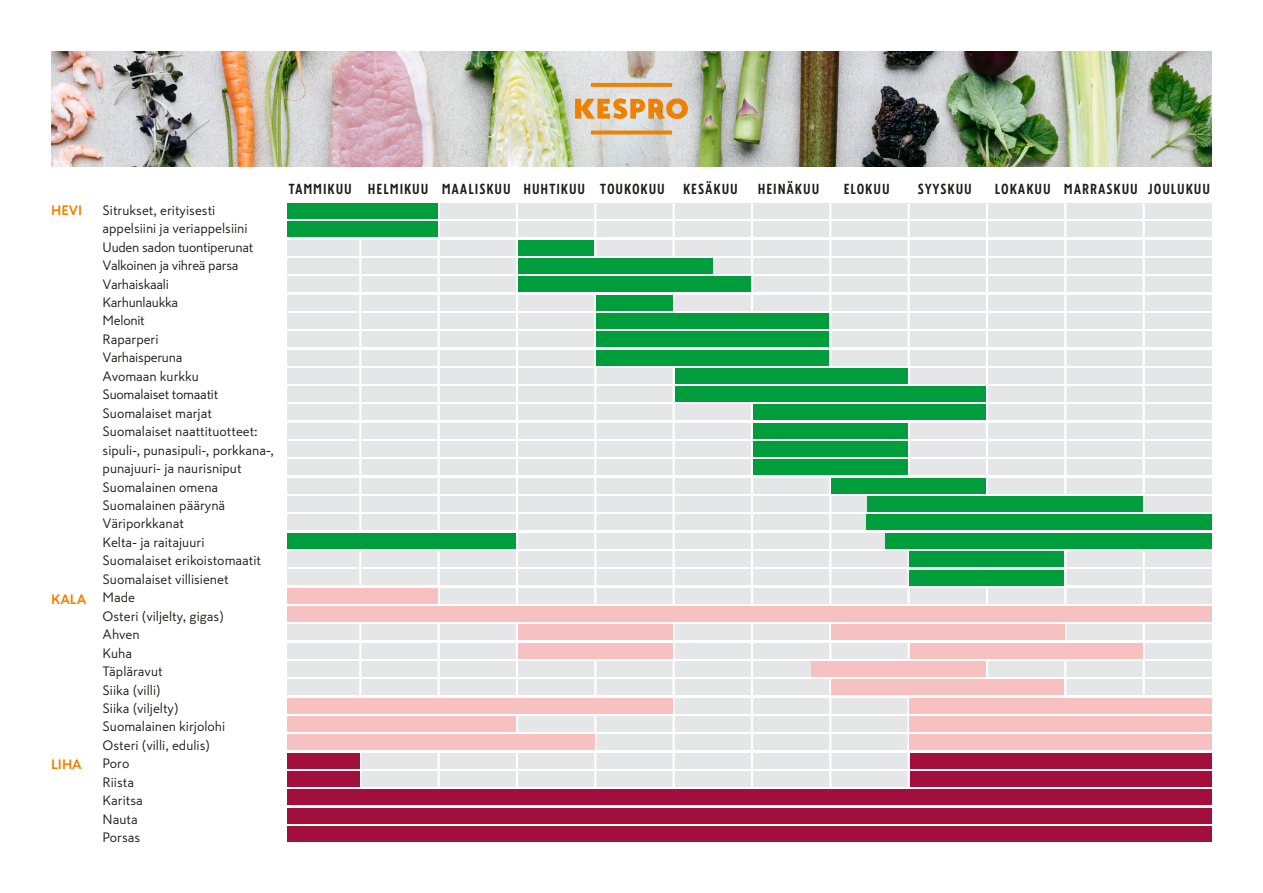
<style>
.page{position:relative;width:1263px;height:893px;background:#fff}
.page>*{position:absolute;margin:0;border:0;box-sizing:border-box;transform-origin:0 0}
.t1{font:700 14.4px "Skatta Sans Condensed";letter-spacing:.06em;color:#1d1d1b}
.t2{font:13.5px/18.5px "Skatta Sans";color:#1d1d1b}
.t3{font:700 13.5px "Skatta Sans";color:#f08000}
</style>
<div class="page">
<div style="left:287px;top:808px;width:925px;height:16px;background:#a30f3c"></div>
<img style="left:51px;top:51px;width:1161px;height:115px">
<svg style="left:575px;top:83px;width:113px;height:51px;background:#e2be93"></svg>
<div style="left:287px;top:203px;width:925px;height:16px;background:#e5e6e7"></div>
<div style="left:287px;top:222px;width:925px;height:15px;background:#e5e6e7"></div>
<div style="left:287px;top:771px;width:925px;height:16px;background:#e5e6e7"></div>
<div style="left:287px;top:240px;width:925px;height:15px;background:#e5e6e7"></div>
<div style="left:287px;top:515px;width:925px;height:15px;background:#e5e6e7"></div>
<div style="left:287px;top:258px;width:925px;height:16px;background:#e5e6e7"></div>
<div style="left:287px;top:533px;width:925px;height:15px;background:#e5e6e7"></div>
<div style="left:287px;top:276px;width:925px;height:16px;background:#e5e6e7"></div>
<div style="left:287px;top:551px;width:925px;height:16px;background:#e5e6e7"></div>
<div style="left:287px;top:295px;width:925px;height:15px;background:#e5e6e7"></div>
<div style="left:287px;top:570px;width:925px;height:15px;background:#e5e6e7"></div>
<div style="left:287px;top:313px;width:925px;height:16px;background:#e5e6e7"></div>
<div style="left:287px;top:588px;width:925px;height:15px;background:#e5e6e7"></div>
<div style="left:287px;top:331px;width:925px;height:16px;background:#e5e6e7"></div>
<div style="left:287px;top:350px;width:925px;height:15px;background:#e5e6e7"></div>
<div style="left:287px;top:625px;width:925px;height:15px;background:#e5e6e7"></div>
<div style="left:287px;top:368px;width:925px;height:16px;background:#e5e6e7"></div>
<div style="left:287px;top:643px;width:925px;height:15px;background:#e5e6e7"></div>
<div style="left:287px;top:386px;width:925px;height:16px;background:#e5e6e7"></div>
<div style="left:287px;top:661px;width:925px;height:16px;background:#e5e6e7"></div>
<div style="left:287px;top:405px;width:925px;height:15px;background:#e5e6e7"></div>
<div style="left:287px;top:680px;width:925px;height:15px;background:#e5e6e7"></div>
<div style="left:287px;top:423px;width:925px;height:15px;background:#e5e6e7"></div>
<div style="left:287px;top:698px;width:925px;height:15px;background:#e5e6e7"></div>
<div style="left:287px;top:441px;width:925px;height:16px;background:#e5e6e7"></div>
<div style="left:287px;top:716px;width:925px;height:16px;background:#e5e6e7"></div>
<div style="left:287px;top:460px;width:925px;height:15px;background:#e5e6e7"></div>
<div style="left:287px;top:734px;width:925px;height:16px;background:#e5e6e7"></div>
<div style="left:287px;top:478px;width:925px;height:15px;background:#e5e6e7"></div>
<div style="left:287px;top:753px;width:925px;height:15px;background:#e5e6e7"></div>
<div style="left:287px;top:496px;width:925px;height:16px;background:#e5e6e7"></div>
<hr style="left:359px;top:203px;width:2px;height:639px;background:#fff">
<hr style="left:437px;top:203px;width:3px;height:639px;background:#fff">
<hr style="left:516px;top:203px;width:2px;height:639px;background:#fff">
<hr style="left:594px;top:203px;width:2px;height:639px;background:#fff">
<hr style="left:672px;top:203px;width:3px;height:639px;background:#fff">
<hr style="left:751px;top:203px;width:2px;height:639px;background:#fff">
<hr style="left:829px;top:203px;width:2px;height:639px;background:#fff">
<hr style="left:907px;top:203px;width:3px;height:639px;background:#fff">
<hr style="left:986px;top:203px;width:2px;height:639px;background:#fff">
<hr style="left:1064px;top:203px;width:2px;height:639px;background:#fff">
<hr style="left:1142px;top:203px;width:3px;height:639px;background:#fff">
<div style="left:287px;top:203px;width:151px;height:16px;background:#009d3d"></div>
<div style="left:596px;top:331px;width:233px;height:16px;background:#009d3d"></div>
<div style="left:596px;top:350px;width:233px;height:15px;background:#009d3d"></div>
<div style="left:518px;top:240px;width:76px;height:15px;background:#009d3d"></div>
<div style="left:518px;top:258px;width:195px;height:16px;background:#009d3d"></div>
<div style="left:518px;top:276px;width:233px;height:16px;background:#009d3d"></div>
<div style="left:596px;top:295px;width:76px;height:15px;background:#009d3d"></div>
<div style="left:596px;top:313px;width:233px;height:16px;background:#009d3d"></div>
<div style="left:675px;top:386px;width:311px;height:16px;background:#009d3d"></div>
<div style="left:753px;top:423px;width:154px;height:15px;background:#009d3d"></div>
<div style="left:753px;top:405px;width:233px;height:15px;background:#009d3d"></div>
<div style="left:675px;top:368px;width:232px;height:16px;background:#009d3d"></div>
<div style="left:831px;top:478px;width:155px;height:15px;background:#009d3d"></div>
<div style="left:910px;top:552px;width:154px;height:15px;background:#009d3d"></div>
<div style="left:910px;top:570px;width:154px;height:15px;background:#009d3d"></div>
<div style="left:867px;top:496px;width:275px;height:16px;background:#009d3d"></div>
<div style="left:867px;top:515px;width:345px;height:15px;background:#009d3d"></div>
<div style="left:287px;top:533px;width:229px;height:15px;background:#009d3d"></div>
<div style="left:886px;top:533px;width:326px;height:15px;background:#009d3d"></div>
<div style="left:287px;top:606px;width:925px;height:16px;background:#f7c0c1"></div>
<div style="left:518px;top:643px;width:154px;height:15px;background:#f7c0c1"></div>
<div style="left:831px;top:625px;width:234px;height:15px;background:#f7c0c1"></div>
<div style="left:910px;top:698px;width:302px;height:15px;background:#f7c0c1"></div>
<div style="left:287px;top:826px;width:925px;height:16px;background:#a30f3c"></div>
<div style="left:287px;top:789px;width:925px;height:16px;background:#a30f3c"></div>
<div style="left:287px;top:808px;width:925px;height:15px;background:#a30f3c"></div>
<div style="left:287px;top:753px;width:72px;height:15px;background:#a30f3c"></div>
<div style="left:910px;top:753px;width:302px;height:15px;background:#a30f3c"></div>
<div style="left:910px;top:771px;width:302px;height:16px;background:#a30f3c"></div>
<div style="left:287px;top:771px;width:72px;height:16px;background:#a30f3c"></div>
<div style="left:910px;top:716px;width:302px;height:16px;background:#f7c0c1"></div>
<div style="left:811px;top:661px;width:175px;height:16px;background:#f7c0c1"></div>
<div style="left:831px;top:680px;width:233px;height:15px;background:#f7c0c1"></div>
<div style="left:287px;top:222px;width:151px;height:15px;background:#009d3d"></div>
<div style="left:753px;top:441px;width:154px;height:16px;background:#009d3d"></div>
<div style="left:753px;top:460px;width:154px;height:15px;background:#009d3d"></div>
<div style="left:910px;top:643px;width:232px;height:15px;background:#f7c0c1"></div>
<div style="left:518px;top:625px;width:154px;height:15px;background:#f7c0c1"></div>
<div style="left:287px;top:716px;width:229px;height:16px;background:#f7c0c1"></div>
<div style="left:287px;top:698px;width:385px;height:15px;background:#f7c0c1"></div>
<div style="left:910px;top:734px;width:302px;height:16px;background:#f7c0c1"></div>
<div style="left:287px;top:734px;width:307px;height:16px;background:#f7c0c1"></div>
<div style="left:287px;top:588px;width:150px;height:15px;background:#f7c0c1"></div>
<p class="t3" style="left:51px;top:200px;width:33px">HEVI</p>
<p class="t3" style="left:51px;top:590px;width:37px">KALA</p>
<p class="t3" style="left:51px;top:755px;width:32px">LIHA</p>
<p class="t2" style="left:103px;top:200px;width:173px">Sitrukset, erityisesti<br>appelsiini ja veriappelsiini<br>Uuden sadon tuontiperunat<br>Valkoinen ja vihreä parsa<br>Varhaiskaali<br>Karhunlaukka<br>Melonit<br>Raparperi<br>Varhaisperuna<br>Avomaan kurkku<br>Suomalaiset tomaatit<br>Suomalaiset marjat<br>Suomalaiset naattituotteet: sipuli-, punasipuli-, porkkana-, punajuuri- ja naurisniput<br>Suomalainen omena<br>Suomalainen päärynä<br>Väriporkkanat<br>Kelta- ja raitajuuri<br>Suomalaiset erikoistomaatit<br>Suomalaiset villisienet<br>Made<br>Osteri (viljelty, gigas)<br>Ahven<br>Kuha<br>Täpläravut<br>Siika (villi)<br>Siika (viljelty)<br>Suomalainen kirjolohi<br>Osteri (villi, edulis)<br>Poro<br>Riista<br>Karitsa<br>Nauta<br>Porsas</p>
<p class="t1" style="left:288px;top:178px;width:378px">TAMMIKUU HELMIKUU MAALISKUU HUHTIKUU TOUKOKUU</p>
<p class="t1" style="left:683px;top:178px;width:56px">KESÄKUU</p>
<p class="t1" style="left:758px;top:178px;width:63px">HEINÄKUU</p>
<p class="t1" style="left:844px;top:178px;width:47px">ELOKUU</p>
<p class="t1" style="left:918px;top:178px;width:56px">SYYSKUU</p>
<p class="t1" style="left:995px;top:178px;width:217px">LOKAKUU MARRASKUU JOULUKUU</p>
</div>
